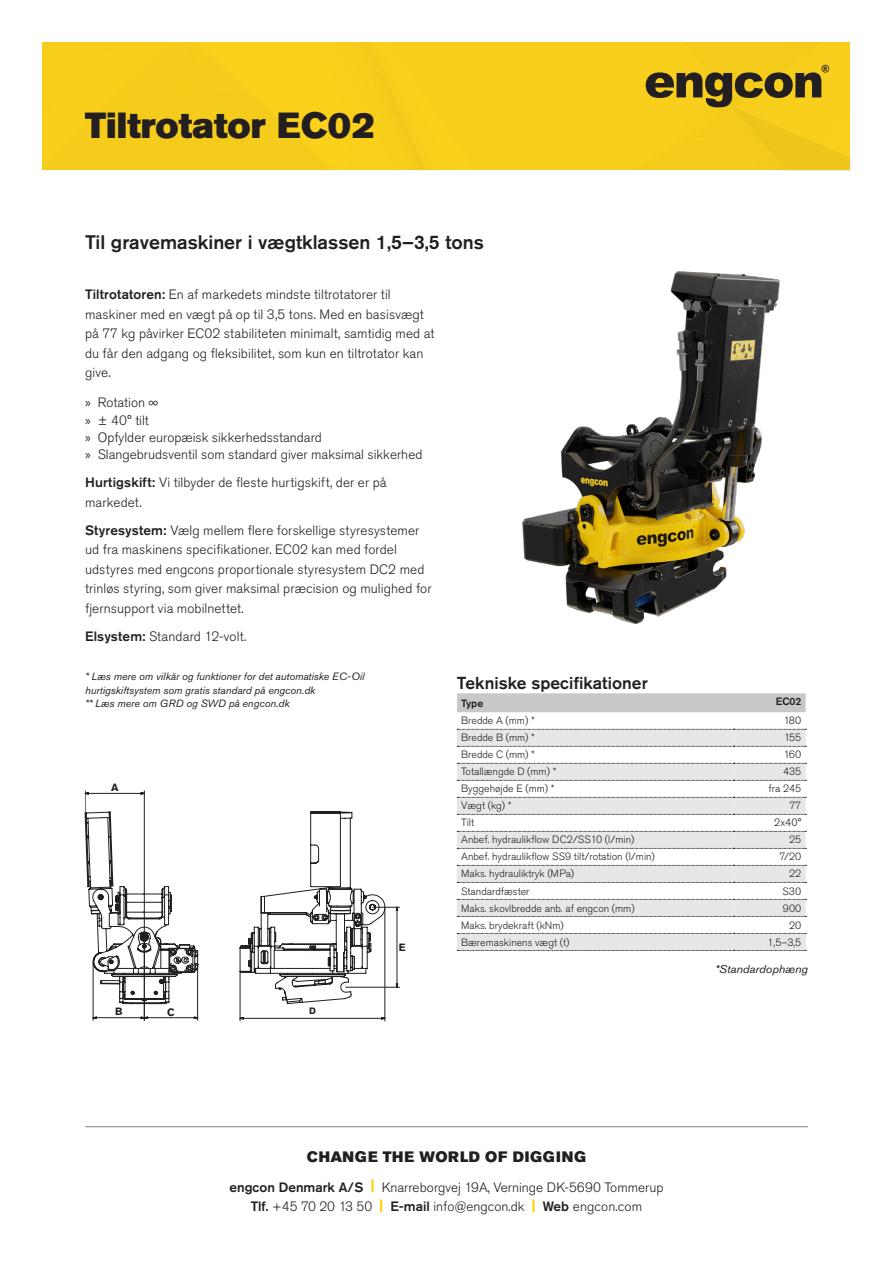
<style>
.page{position:relative;width:893px;height:1263px;background:#fff}
.page>*{position:absolute;margin:0;border:0;box-sizing:border-box;transform-origin:0 0}
.Product_heading{font:36px "Akzidenz Grotesk Pro Super";color:#231f20}
.t1{font:500 19.5px "Akzidenz Grotesk Pro";color:#231f20}
.t2{font:500 17.25px "Akzidenz Grotesk Pro";color:#231f20}
.t3{font:15px "Akzidenz Grotesk Pro Super";letter-spacing:.05em;color:#231f20}
.Brödtext1{font:300 13.5px/19.5px "Akzidenz Grotesk Pro";letter-spacing:.005em;color:#231f20}
.Mått{font:italic 11.25px "Akzidenz Grotesk Pro";color:#231f20;scale:1.06 1}
.t4{font:700 10.8px "Akzidenz Grotesk Pro";color:#231f20}
.Mått-2{font:300 10.5px "Akzidenz Grotesk Pro";color:#231f20}
.Liten_kursiv{font:italic 10.5px/13.5px "Akzidenz Grotesk Pro";color:#231f20}
.t5{font:500 10.5px "Akzidenz Grotesk Pro";color:#231f20}
.t6{font:700 10.5px "Akzidenz Grotesk Pro";color:#231f20}
.t7{font:700 9.3px "Akzidenz Grotesk Pro";color:#231f20}
.s1{font-weight:500}
.s2{font-family:"Myriad Pro";font-weight:400}
.s3{font-family:"Akzidenz Grotesk Pro Super";font-weight:400;color:#fed105}
</style>
<div class="page">
<div style="left:43px;top:43px;width:807px;height:128px;background:#f8cf1c"></div>
<hr style="left:85px;top:1126px;width:723px;height:1px;background:#808285">
<div style="left:457px;top:693px;width:349px;height:19px;background:#c7c8ca"></div>
<div style="left:457px;top:932px;width:276px;height:18px;background:#e6e7e9"></div>
<div style="left:733px;top:933px;width:73px;height:17px;background:#e6e7e9"></div>
<svg style="left:457px;top:729px;width:349px;height:188px"></svg>
<svg style="left:457px;top:933px;width:349px;height:1px"></svg>
<svg style="left:457px;top:950px;width:349px;height:1px"></svg>
<svg style="left:84px;top:791px;width:316px;height:230px"></svg>
<img style="left:522px;top:271px;width:258px;height:353px">
<p class="Product_heading" style="left:85px;top:102px;width:291px">Tiltrotator EC02</p>
<h1 class="t1" style="left:85px;top:229px;width:401px">Til gravemaskiner i vægtklassen 1,5–3,5 tons</h1>
<p class="Brödtext1" style="left:85px;top:285px;width:351px"><span class="s1">Tiltrotatoren:</span> En af markedets mindste tiltrotatorer til maskiner med en vægt på op til 3,5 tons. Med en basisvægt på 77 kg påvirker EC02 stabiliteten minimalt, samtidig med at du får den adgang og fleksibilitet, som kun en tiltrotator kan give.</p>
<p class="Brödtext1" style="left:85px;top:393px;width:75px"><span class="s2">»</span> Rotation ∞</p>
<p class="Brödtext1" style="left:85px;top:410px;width:65px"><span class="s2">»</span> ± 40° tilt</p>
<p class="Brödtext1" style="left:85px;top:427px;width:238px"><span class="s2">»</span> Opfylder europæisk sikkerhedsstandard</p>
<p class="Brödtext1" style="left:85px;top:445px;width:339px"><span class="s2">»</span> Slangebrudsventil som standard giver maksimal sikkerhed</p>
<p class="Brödtext1" style="left:85px;top:473px;width:303px"><span class="s1">Hurtigskift:</span> Vi tilbyder de fleste hurtigskift, der er på markedet.</p>
<p class="Brödtext1" style="left:85px;top:520px;width:348px"><span class="s1">Styresystem:</span> Vælg mellem flere forskellige styresystemer ud fra maskinens specifikationer. EC02 kan med fordel udstyres med engcons proportionale styresystem DC2 med trinløs styring, som giver maksimal præcision og mulighed for fjernsupport via mobilnettet.</p>
<p class="Brödtext1" style="left:85px;top:626px;width:163px"><span class="s1">Elsystem:</span> Standard 12-volt.</p>
<p class="Liten_kursiv" style="left:85px;top:670px;width:281px">* Læs mere om vilkår og funktioner for det automatiske EC-Oil hurtigskiftsystem som gratis standard på engcon.dk</p>
<p class="Liten_kursiv" style="left:85px;top:697px;width:206px">** Læs mere om GRD og SWD på engcon.dk</p>
<h2 class="t2" style="left:457px;top:672px;width:192px">Tekniske specifikationer</h2>
<p class="t5" style="left:461px;top:696px;width:24px">Type</p>
<p class="t5" style="left:776px;top:695px;width:27px">EC02</p>
<p class="Mått-2" style="left:461px;top:714px;width:75px">Bredde A (mm) *</p>
<p class="Mått-2" style="left:784px;top:714px;width:19px">180</p>
<p class="Mått-2" style="left:461px;top:731px;width:75px">Bredde B (mm) *</p>
<p class="Mått-2" style="left:784px;top:731px;width:19px">155</p>
<p class="Mått-2" style="left:461px;top:748px;width:75px">Bredde C (mm) *</p>
<p class="Mått-2" style="left:784px;top:748px;width:19px">160</p>
<p class="Mått-2" style="left:461px;top:765px;width:97px">Totallængde D (mm) *</p>
<p class="Mått-2" style="left:783px;top:765px;width:20px">435</p>
<p class="Mått-2" style="left:461px;top:782px;width:95px">Byggehøjde E (mm) *</p>
<p class="Mått-2" style="left:768px;top:782px;width:34px">fra 245</p>
<p class="Mått-2" style="left:461px;top:799px;width:52px">Vægt (kg) *</p>
<p class="Mått-2" style="left:790px;top:799px;width:13px">77</p>
<p class="Mått-2" style="left:461px;top:816px;width:14px">Tilt</p>
<p class="Mått-2" style="left:774px;top:816px;width:29px">2x40°</p>
<p class="Mått-2" style="left:461px;top:833px;width:175px">Anbef. hydraulikflow DC2/SS10 (l/min)</p>
<p class="Mått-2" style="left:789px;top:833px;width:14px">25</p>
<p class="Mått-2" style="left:461px;top:850px;width:195px">Anbef. hydraulikflow SS9 tilt/rotation (l/min)</p>
<p class="Mått-2" style="left:779px;top:850px;width:24px">7/20</p>
<p class="Mått-2" style="left:461px;top:867px;width:115px">Maks. hydrauliktryk (MPa)</p>
<p class="Mått-2" style="left:789px;top:867px;width:14px">22</p>
<p class="Mått-2" style="left:461px;top:884px;width:70px">Standardfæster</p>
<p class="Mått-2" style="left:783px;top:884px;width:20px">S30</p>
<p class="Mått-2" style="left:461px;top:901px;width:175px">Maks. skovlbredde anb. af engcon (mm)</p>
<p class="Mått-2" style="left:783px;top:901px;width:20px">900</p>
<p class="Mått-2" style="left:461px;top:918px;width:104px">Maks. brydekraft (kNm)</p>
<p class="Mått-2" style="left:789px;top:918px;width:14px">20</p>
<p class="Mått-2" style="left:461px;top:935px;width:110px">Bæremaskinens vægt (t)</p>
<p class="Mått-2" style="left:767px;top:935px;width:35px">1,5–3,5</p>
<p class="t6" style="left:111px;top:780px;width:9px">A</p>
<p class="t6" style="left:399px;top:940px;width:8px">E</p>
<p class="t6" style="left:115px;top:1005px;width:9px">B</p>
<p class="t4" style="left:167px;top:1005px;width:9px">C</p>
<p class="t7" style="left:309px;top:1005px;width:8px">D</p>
<p class="Mått" style="left:715px;top:962px;width:89px">*Standardophæng</p>
<p class="t3" style="left:307px;top:1146px;width:281px">CHANGE THE WORLD OF DIGGING</p>
<p class="Brödtext1" style="left:229px;top:1177px;width:435px;text-align:center"><span class="s1">engcon Denmark A/S</span> <span class="s3">|</span> Knarreborgvej 19A, Verninge DK-5690 Tommerup<br><span class="s1">Tlf.</span> +45 70 20 13 50 <span class="s3">|</span> <span class="s1">E-mail</span> info@engcon.dk <span class="s3">|</span> <span class="s1">Web</span> engcon.com</p>
</div>
